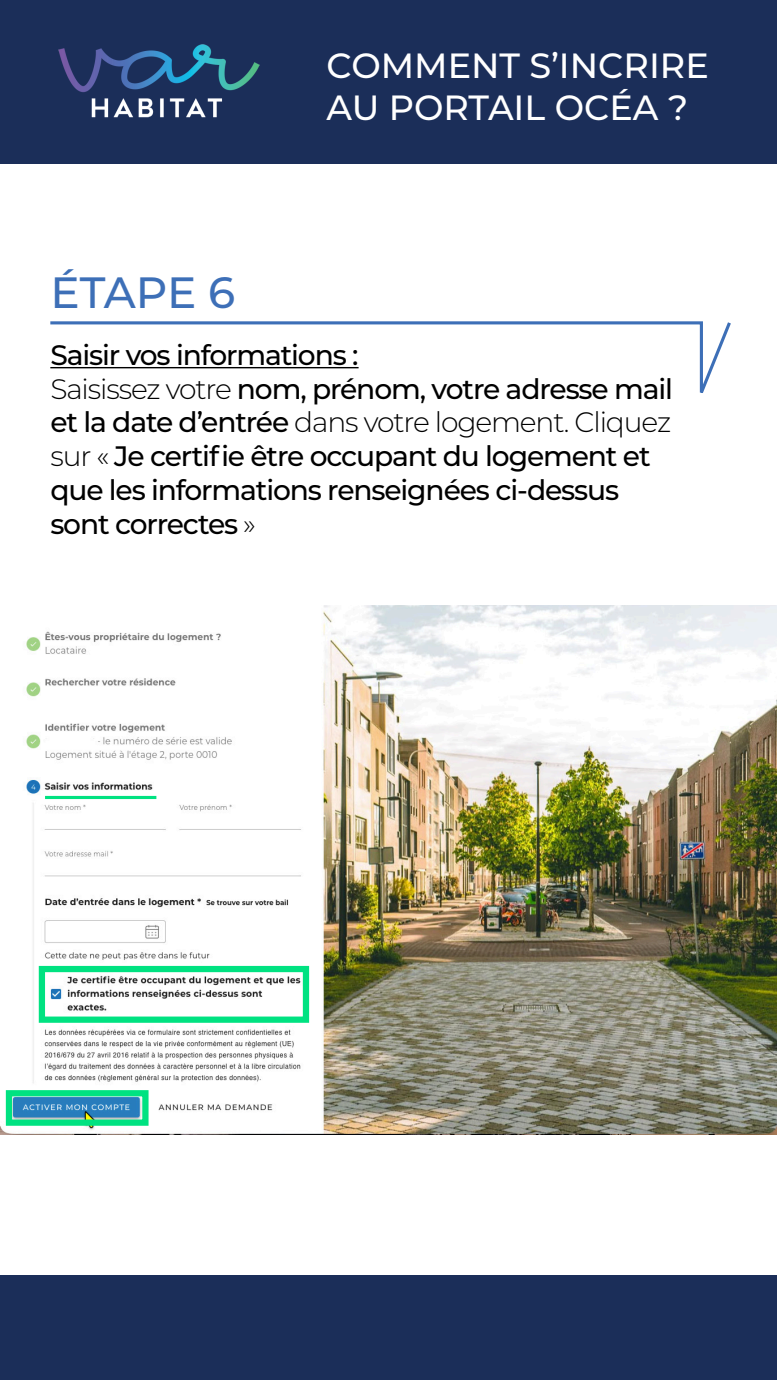
<style>
.page{position:relative;width:777px;height:1380px;background:#fff}
.page>*{position:absolute;margin:0;border:0;box-sizing:border-box;transform-origin:0 0}
.t1{font:500 43.75px "Montserrat";letter-spacing:-.005em;color:#3d6fb7}
.t2{font:500 35px/42px "Montserrat";color:#fff}
.t3{font:500 28.12px/33.8px "Montserrat";letter-spacing:-.04em;color:#000}
.s1{font-weight:300}
</style>
<div class="page">
<img style="left:0;top:606px;width:776px;height:528px">
<svg style="left:50px;top:321px;width:681px;height:72px"></svg>
<div style="left:39px;top:966px;width:270px;height:57px;border:6px solid #00e281"></div>
<div style="left:6px;top:1090px;width:142px;height:36px;border:6px solid #00e281"></div>
<hr style="left:45px;top:796px;width:111px;height:3px;background:#00e281">
<div style="left:0;top:1276px;width:776px;height:104px;background:#1b2e59"></div>
<div style="left:0;top:0;width:776px;height:163px;background:#1b2e59"></div>
<img style="left:58px;top:44px;width:202px;height:74px">
<p class="t1" style="left:50px;top:262px;width:186px">ÉTAPE 6</p>
<p class="t2" style="left:326px;top:43px;width:383px">COMMENT S’INCRIRE<br>AU PORTAIL OCÉA ?</p>
<p class="t3" style="left:50px;top:337px;width:309px">Saisir vos informations :</p>
<p class="t3" style="left:50px;top:371px;width:624px"><span class="s1">Saisissez votre</span> nom, prénom, votre adresse mail et la date d’entrée <span class="s1">dans votre logement. Cliquez sur «</span> Je certifie être occupant du logement et que les informations renseignées ci-dessus sont correctes <span class="s1">»</span></p>
</div>
